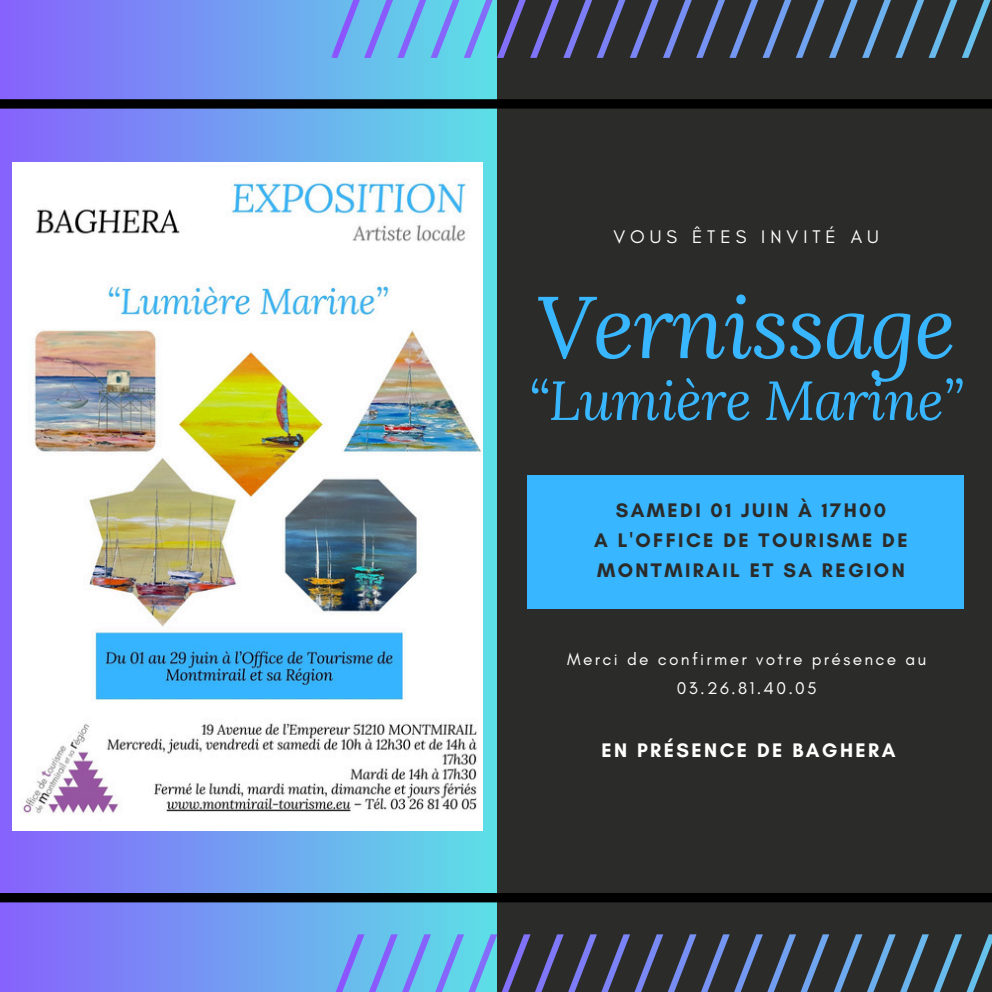
<style>
.page{position:relative;width:992px;height:992px;background:#2b2b29}
.page>*{position:absolute;margin:0;border:0;box-sizing:border-box;transform-origin:0 0}
.t1{font:italic 87.5px "Lora";letter-spacing:-.015em;color:#38b6ff}
.t2{font:italic 55px "Lora";letter-spacing:-.015em;color:#38b6ff}
.t3{font:700 20px/30px "Glacial Indifference";letter-spacing:.12em;color:#2b2b29;text-align:center}
.t4{font:700 20px "Glacial Indifference";letter-spacing:.12em;color:#fff}
.t5{font:18.5px "Glacial Indifference";letter-spacing:.265em;color:#fff}
.t6{font:17.25px/28.8px "Glacial Indifference";letter-spacing:.13em;color:#fff;text-align:center}
</style>
<div class="page">
<div style="left:0;top:0;width:496px;height:992px;background:linear-gradient(to right,#8863fc,#5fe0e6)"></div>
<svg style="left:331px;top:0;width:660px;height:58px"></svg>
<svg style="left:331px;top:934px;width:661px;height:58px"></svg>
<div style="left:0;top:99px;width:992px;height:10px;background:#000"></div>
<div style="left:0;top:893px;width:992px;height:9px;background:#000"></div>
<div style="left:527px;top:475px;width:437px;height:134px;background:#38b6ff"></div>
<img style="left:12px;top:163px;width:471px;height:667px">
<h1 class="t5" style="left:613px;top:225px;width:267px">VOUS ÊTES INVITÉ AU</h1>
<h3 class="t1" style="left:536px;top:268px;width:421px">Vernissage</h3>
<h3 class="t2" style="left:528px;top:363px;width:437px">“Lumière Marine”</h3>
<h2 class="t3" style="left:594px;top:495px;width:315px">SAMEDI 01 JUIN À 17H00<br>A L'OFFICE DE TOURISME DE<br>MONTMIRAIL ET SA REGION</h2>
<p class="t6" style="left:567px;top:645px;width:361px">Merci de confirmer votre présence au<br>03.26.81.40.05</p>
<h2 class="t4" style="left:601px;top:738px;width:295px">EN PRÉSENCE DE BAGHERA</h2>
</div>
